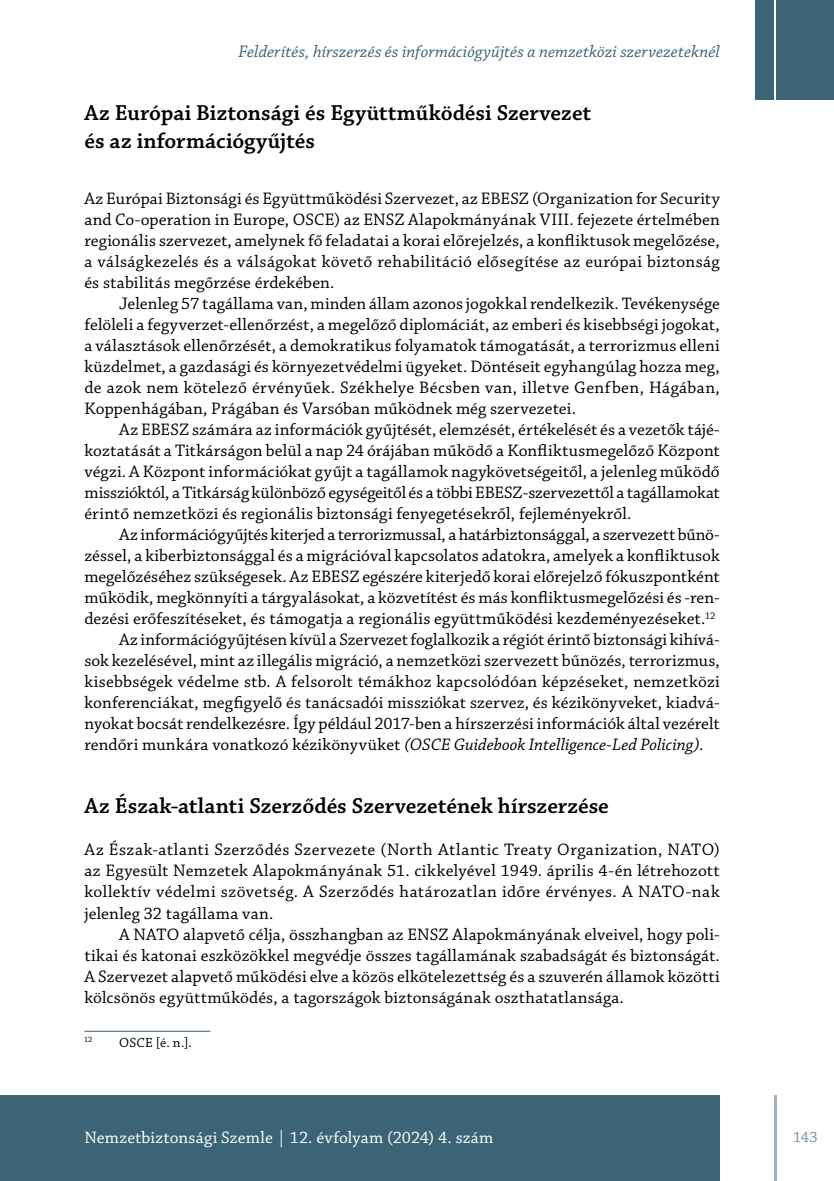
<style>
.page{position:relative;width:834px;height:1181px;background:#fff}
.page>*{position:absolute;margin:0;border:0;box-sizing:border-box;transform-origin:0 0}
.t1{font:600 22.75px/27.3px "Chaparral Pro";color:#000}
.t2{font:17.5px/21px "Chaparral Pro";letter-spacing:.005em;color:#000;text-align:justify}
.t3{font:17.5px "Chaparral Pro";letter-spacing:-.015em;color:#000}
.t4{font:italic 17.5px "Chaparral Pro";letter-spacing:.005em;color:#000}
.t5{font:italic 17.5px "Chaparral Pro";letter-spacing:.005em;color:#3b6476}
.t6{font:17.5px "Chaparral Pro";color:#fff}
.t7{font:15.75px "Chaparral Pro";color:#778c9b}
.t8{font:14px "Chaparral Pro";color:#000}
.t9{font:8.22px "Chaparral Pro";color:#000}
.s1{font-style:normal}
</style>
<div class="page">
<hr style="left:774px;top:1095px;width:2px;height:86px;background:#3b6476">
<div style="left:0;top:1095px;width:719px;height:86px;background:#3b6476"></div>
<div style="left:776px;top:0;width:57px;height:99px;background:#3b6476"></div>
<div style="left:755px;top:0;width:19px;height:99px;background:#3b6476"></div>
<hr style="left:84px;top:1031px;width:126px;height:1px;background:#3b6476">
<p class="t5" style="left:238px;top:42px;width:483px">Felderítés, hírszerzés és információgyűjtés a nemzetközi szervezeteknél</p>
<h1 class="t1" style="left:84px;top:100px;width:508px">Az Európai Biztonsági és Együttműködési Szervezet és az információgyűjtés</h1>
<p class="t2" style="left:84px;top:189px;width:637px">Az Európai Biztonsági és Együttműködési Szervezet, az EBESZ (Organization for Security and Co-operation in Europe, OSCE) az ENSZ Alapokmányának VIII. fejezete értelmében regionális szervezet, amelynek fő feladatai a korai előrejelzés, a konfliktusok megelőzése, a válságkezelés és a válságokat követő rehabilitáció elősegítése az európai biztonság és stabilitás megőrzése érdekében.</p>
<p class="t2" style="left:84px;top:294px;width:637px;text-indent:35px">Jelenleg 57 tagállama van, minden állam azonos jogokkal rendelkezik. Tevékenysége felöleli a fegyverzet-ellenőrzést, a megelőző diplomáciát, az emberi és kisebbségi jogokat, a választások ellenőrzését, a demokratikus folyamatok támogatását, a terrorizmus elleni küzdelmet, a gazdasági és környezetvédelmi ügyeket. Döntéseit egyhangúlag hozza meg, de azok nem kötelező érvényűek. Székhelye Bécsben van, illetve Genfben, Hágában, Koppenhágában, Prágában és Varsóban működnek még szervezetei.</p>
<p class="t2" style="left:84px;top:420px;width:637px;text-indent:35px">Az EBESZ számára az információk gyűjtését, elemzését, értékelését és a vezetők tájé&shy;koztatását a Titkárságon belül a nap 24 órájában működő a Konfliktusmegelőző Központ végzi. A Központ információkat gyűjt a tagállamok nagykövetségeitől, a jelenleg működő misszióktól, a Titkárság különböző egységeitől és a többi EBESZ-szervezettől a tagállamokat érintő nemzetközi és regionális biztonsági fenyegetésekről, fejleményekről.</p>
<p class="t3" style="left:119px;top:525px;width:602px">Az információgyűjtés kiterjed a terrorizmussal, a határbiztonsággal, a szervezett bűnö-</p>
<p class="t2" style="left:84px;top:546px;width:636px">zéssel, a kiberbiztonsággal és a migrációval kapcsolatos adatokra, amelyek a konfliktusok</p>
<p class="t2" style="left:84px;top:567px;width:636px">megelőzéséhez szükségesek. Az EBESZ egészére kiterjedő korai előrejelző fókuszpontként</p>
<p class="t2" style="left:84px;top:588px;width:636px">működik, megkönnyíti a tárgyalásokat, a közvetítést és más konfliktusmegelőzési és -ren-</p>
<p class="t2" style="left:84px;top:609px;width:632px">dezési erőfeszítéseket, és támogatja a regionális együttműködési kezdeményezéseket.<sup>12</sup></p>
<p class="t2" style="left:119px;top:630px;width:602px">Az információgyűjtésen kívül a Szervezet foglalkozik a régiót érintő biztonsági kihívá-</p>
<p class="t2" style="left:84px;top:651px;width:636px">sok kezelésével, mint az illegális migráció, a nemzetközi szervezett bűnözés, terrorizmus,</p>
<p class="t2" style="left:84px;top:672px;width:637px">kisebbségek védelme stb. A felsorolt témákhoz kapcsolódóan képzéseket, nemzetközi</p>
<p class="t2" style="left:84px;top:693px;width:636px">konferenciákat, megfigyelő és tanácsadói missziókat szervez, és kézikönyveket, kiadvá-</p>
<p class="t2" style="left:84px;top:714px;width:636px">nyokat bocsát rendelkezésre. Így például 2017-ben a hírszerzési információk által vezérelt</p>
<p class="t4" style="left:84px;top:735px;width:620px"><span class="s1">rendőri munkára vonatkozó kézikönyvüket</span> (OSCE Guidebook Intelligence-Led Policing)<span class="s1">.</span></p>
<h1 class="t1" style="left:84px;top:793px;width:526px">Az Észak-atlanti Szerződés Szervezetének hírszerzése</h1>
<p class="t2" style="left:84px;top:840px;width:636px">Az Észak-atlanti Szerződés Szervezete (North Atlantic Treaty Organization, NATO) az Egyesült Nemzetek Alapokmányának 51. cikkelyével 1949. április 4-én létrehozott kollektív védelmi szövetség. A Szerződés határozatlan időre érvényes. A NATO-nak jelenleg 32 tagállama van.</p>
<p class="t2" style="left:84px;top:924px;width:637px;text-indent:35px">A NATO alapvető célja, összhangban az ENSZ Alapokmányának elveivel, hogy poli&shy;tikai és katonai eszközökkel megvédje összes tagállamának szabadságát és biztonságát.<br>A Szervezet alapvető működési elve a közös elkötelezettség és a szuverén államok közötti kölcsönös együttműködés, a tagországok biztonságának oszthatatlansága.</p>
<p class="t9" style="left:84px;top:1035px;width:10px">12</p>
<p class="t8" style="left:119px;top:1035px;width:74px">OSCE [é. n.].</p>
<p class="t6" style="left:84px;top:1127px;width:410px">Nemzetbiztonsági Szemle | 12. évfolyam (2024) 4. szám</p>
<p class="t7" style="left:793px;top:1128px;width:26px">143</p>
</div>
